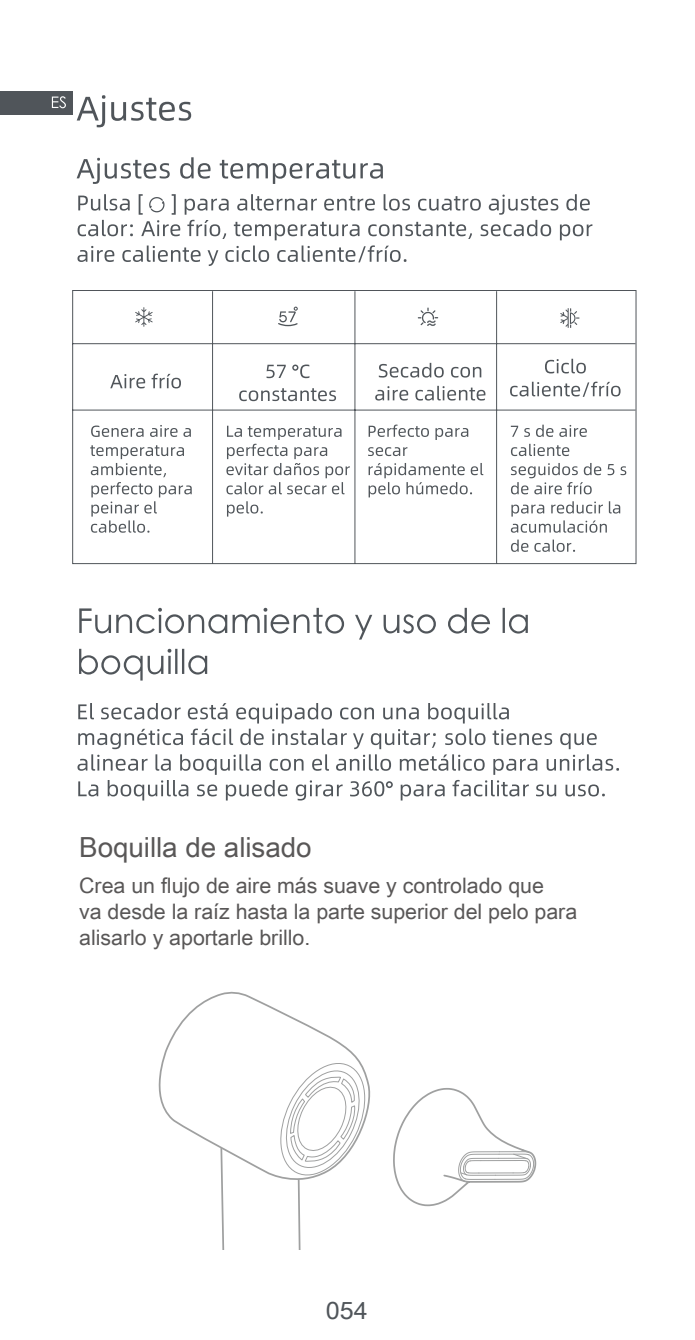
<style>
.page{position:relative;width:695px;height:1340px;background:#fff}
.page>*{position:absolute;margin:0;border:0;box-sizing:border-box;transform-origin:0 0}
.t1{font:27.65px "Arial Unicode MS";color:#595757}
.t2{font:24.15px "Arial Unicode MS";color:#50555a;scale:1.04 1}
.t3{font:21.35px/25.6px "Arial Unicode MS";color:#595757}
</style>
<div class="page">
<svg style="left:72px;top:290px;width:564px;height:274px"></svg>
<svg style="left:560px;top:308px;width:19px;height:20px"></svg>
<svg style="left:135px;top:307px;width:18px;height:20px"></svg>
<svg style="left:417px;top:307px;width:21px;height:19px"></svg>
<svg style="left:278px;top:306px;width:20px;height:20px"></svg>
<svg style="left:77px;top:95px;width:114px;height:32px"></svg>
<svg style="left:77px;top:157px;width:306px;height:27px"></svg>
<svg style="left:110px;top:373px;width:71px;height:15px"></svg>
<svg style="left:379px;top:363px;width:102px;height:14px"></svg>
<svg style="left:375px;top:386px;width:110px;height:14px"></svg>
<svg style="left:266px;top:364px;width:43px;height:14px"></svg>
<svg style="left:239px;top:388px;width:97px;height:13px"></svg>
<svg style="left:545px;top:359px;width:40px;height:14px"></svg>
<svg style="left:510px;top:381px;width:110px;height:16px"></svg>
<svg style="left:91px;top:425px;width:100px;height:12px"></svg>
<svg style="left:90px;top:445px;width:102px;height:87px"></svg>
<svg style="left:510px;top:424px;width:76px;height:13px"></svg>
<svg style="left:511px;top:444px;width:58px;height:12px"></svg>
<svg style="left:511px;top:463px;width:115px;height:31px"></svg>
<svg style="left:510px;top:501px;width:110px;height:31px"></svg>
<svg style="left:511px;top:539px;width:64px;height:13px"></svg>
<svg style="left:368px;top:424px;width:100px;height:16px"></svg>
<svg style="left:368px;top:447px;width:39px;height:9px"></svg>
<svg style="left:368px;top:463px;width:115px;height:34px"></svg>
<svg style="left:226px;top:426px;width:124px;height:68px"></svg>
<svg style="left:227px;top:501px;width:36px;height:15px"></svg>
<svg style="left:79px;top:608px;width:448px;height:31px"></svg>
<svg style="left:79px;top:649px;width:128px;height:31px"></svg>
<svg style="left:77px;top:703px;width:542px;height:71px"></svg>
<svg style="left:78px;top:780px;width:526px;height:20px"></svg>
<svg style="left:77px;top:194px;width:515px;height:72px"></svg>
<div style="left:0;top:92px;width:73px;height:23px;background:#50555a"></div>
<svg style="left:52px;top:96px;width:14px;height:12px"></svg>
<svg style="left:158px;top:991px;width:198px;height:186px"></svg>
<svg style="left:219px;top:1146px;width:7px;height:103px"></svg>
<svg style="left:275px;top:1056px;width:96px;height:193px"></svg>
<svg style="left:393px;top:1088px;width:144px;height:119px"></svg>
<p class="t1" style="left:79px;top:827px;width:234px">Boquilla de alisado</p>
<p class="t3" style="left:79px;top:872px;width:499px">Crea un flujo de aire más suave y controlado que<br>va desde la raíz hasta la parte superior del pelo para alisarlo y aportarle brillo.</p>
<p class="t2" style="left:326px;top:1293px;width:42px">054</p>
</div>
